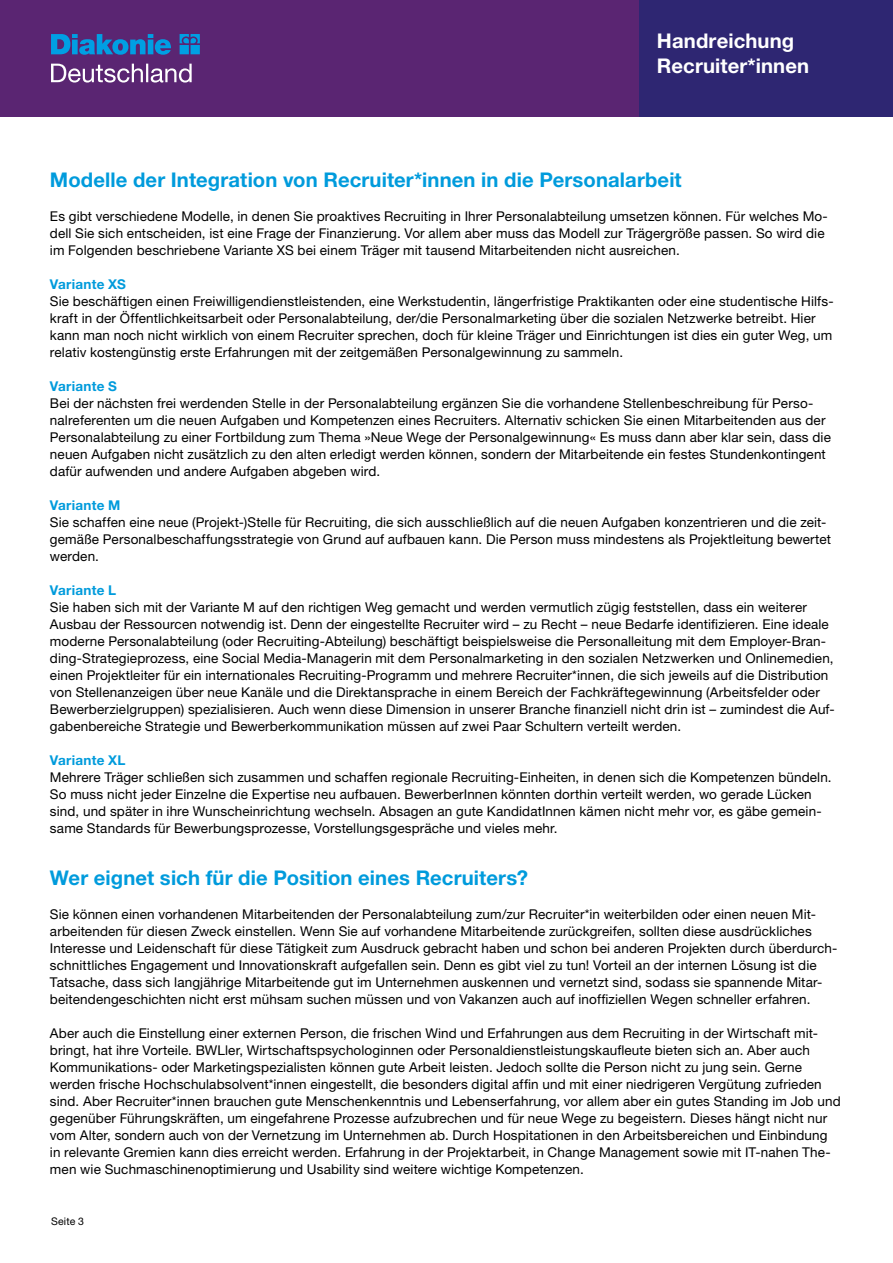
<style>
.page{position:relative;width:893px;height:1263px;background:#fff}
.page>*{position:absolute;margin:0;border:0;box-sizing:border-box;transform-origin:0 0}
._11_Fliesstext_9pt_4{font:700 20.25px "Helvetica Neue LT Pro";letter-spacing:.005em;color:#009bdc}
._21_Lead_Subheadline{font:700 20.25px/25.5px "Helvetica Neue LT Pro";letter-spacing:.005em;color:#fff}
._11_Fliesstext_9pt_4-2{font:13.5px/17px "Helvetica Neue LT Pro";letter-spacing:.01em;color:#000}
._11_Fliesstext_9pt_4-3{font:700 13.5px "Helvetica Neue LT Pro";letter-spacing:.02em;color:#009bdc}
._12_Zwischentitel_9p{font:10.5px "Helvetica Neue LT Pro";letter-spacing:.02em;color:#000}
</style>
<div class="page">
<div style="left:0;top:0;width:893px;height:116px;background:#5a2572"></div>
<div style="left:640px;top:0;width:253px;height:116px;background:#2e2672"></div>
<svg style="left:51px;top:64px;width:141px;height:18px"></svg>
<svg style="left:51px;top:34px;width:149px;height:21px"></svg>
<p class="_21_Lead_Subheadline" style="left:657px;top:27px;width:154px">Handreichung<br>Recruiter*innen</p>
<p class="_11_Fliesstext_9pt_4" style="left:50px;top:167px;width:633px">Modelle der Integration von Recruiter*innen in die Personalarbeit</p>
<p class="_11_Fliesstext_9pt_4-2" style="left:50px;top:208px;width:779px">Es gibt verschiedene Modelle, in denen Sie proaktives Recruiting in Ihrer Personalabteilung umsetzen können. Für welches Mo&shy;dell Sie sich entscheiden, ist eine Frage der Finanzierung. Vor allem aber muss das Modell zur Trägergröße passen. So wird die im Folgenden beschriebene Variante XS bei einem Träger mit tausend Mitarbeitenden nicht ausreichen.</p>
<p class="_11_Fliesstext_9pt_4-3" style="left:50px;top:276px;width:77px">Variante XS</p>
<p class="_11_Fliesstext_9pt_4-2" style="left:50px;top:293px;width:785px">Sie beschäftigen einen Freiwilligendienstleistenden, eine Werkstudentin, längerfristige Praktikanten oder eine studentische Hilfs&shy;kraft in der Öffentlichkeitsarbeit oder Personalabteilung, der/die Personalmarketing über die sozialen Netzwerke betreibt. Hier kann man noch nicht wirklich von einem Recruiter sprechen, doch für kleine Träger und Einrichtungen ist dies ein guter Weg, um relativ kostengünstig erste Erfahrungen mit der zeitgemäßen Personalgewinnung zu sammeln.</p>
<p class="_11_Fliesstext_9pt_4-3" style="left:50px;top:378px;width:69px">Variante S</p>
<p class="_11_Fliesstext_9pt_4-2" style="left:50px;top:395px;width:782px">Bei der nächsten frei werdenden Stelle in der Personalabteilung ergänzen Sie die vorhandene Stellenbeschreibung für Perso&shy;nalreferenten um die neuen Aufgaben und Kompetenzen eines Recruiters. Alternativ schicken Sie einen Mitarbeitenden aus der Personalabteilung zu einer Fortbildung zum Thema »Neue Wege der Personalgewinnung« Es muss dann aber klar sein, dass die neuen Aufgaben nicht zusätzlich zu den alten erledigt werden können, sondern der Mitarbeitende ein festes Stundenkontingent dafür aufwenden und andere Aufgaben abgeben wird.</p>
<p class="_11_Fliesstext_9pt_4-3" style="left:50px;top:497px;width:72px">Variante M</p>
<p class="_11_Fliesstext_9pt_4-2" style="left:50px;top:514px;width:783px">Sie schaffen eine neue (Projekt-)Stelle für Recruiting, die sich ausschließlich auf die neuen Aufgaben konzentrieren und die zeit&shy;gemäße Personalbeschaffungsstrategie von Grund auf aufbauen kann. Die Person muss mindestens als Projektleitung bewertet werden.</p>
<p class="_11_Fliesstext_9pt_4-3" style="left:50px;top:582px;width:68px">Variante L</p>
<p class="_11_Fliesstext_9pt_4-2" style="left:50px;top:599px;width:786px">Sie haben sich mit der Variante M auf den richtigen Weg gemacht und werden vermutlich zügig feststellen, dass ein weiterer Ausbau der Ressourcen notwendig ist. Denn der eingestellte Recruiter wird – zu Recht – neue Bedarfe identifizieren. Eine ideale moderne Personalabteilung (oder Recruiting-Abteilung) beschäftigt beispielsweise die Personalleitung mit dem Employer-Bran&shy;ding-Strategieprozess, eine Social Media-Managerin mit dem Personalmarketing in den sozialen Netzwerken und Onlinemedien, einen Projektleiter für ein internationales Recruiting-Programm und mehrere Recruiter*innen, die sich jeweils auf die Distribution von Stellenanzeigen über neue Kanäle und die Direktansprache in einem Bereich der Fachkräftegewinnung (Arbeitsfelder oder Bewerberzielgruppen) spezialisieren. Auch wenn diese Dimension in unserer Branche finanziell nicht drin ist – zumindest die Auf&shy;gabenbereiche Strategie und Bewerberkommunikation müssen auf zwei Paar Schultern verteilt werden.</p>
<p class="_11_Fliesstext_9pt_4-3" style="left:50px;top:752px;width:77px">Variante XL</p>
<p class="_11_Fliesstext_9pt_4-2" style="left:50px;top:769px;width:783px">Mehrere Träger schließen sich zusammen und schaffen regionale Recruiting-Einheiten, in denen sich die Kompetenzen bündeln.<br>So muss nicht jeder Einzelne die Expertise neu aufbauen. BewerberInnen könnten dorthin verteilt werden, wo gerade Lücken sind, und später in ihre Wunscheinrichtung wechseln. Absagen an gute KandidatInnen kämen nicht mehr vor, es gäbe gemein&shy;same Standards für Bewerbungsprozesse, Vorstellungsgespräche und vieles mehr.</p>
<p class="_11_Fliesstext_9pt_4" style="left:50px;top:864px;width:480px">Wer eignet sich für die Position eines Recruiters?</p>
<p class="_11_Fliesstext_9pt_4-2" style="left:50px;top:905px;width:789px">Sie können einen vorhandenen Mitarbeitenden der Personalabteilung zum/zur Recruiter*in weiterbilden oder einen neuen Mit&shy;arbeitenden für diesen Zweck einstellen. Wenn Sie auf vorhandene Mitarbeitende zurückgreifen, sollten diese ausdrückliches Interesse und Leidenschaft für diese Tätigkeit zum Ausdruck gebracht haben und schon bei anderen Projekten durch überdurch&shy;schnittliches Engagement und Innovationskraft aufgefallen sein. Denn es gibt viel zu tun! Vorteil an der internen Lösung ist die Tatsache, dass sich langjährige Mitarbeitende gut im Unternehmen auskennen und vernetzt sind, sodass sie spannende Mitar&shy;beitendengeschichten nicht erst mühsam suchen müssen und von Vakanzen auch auf inoffiziellen Wegen schneller erfahren.</p>
<p class="_11_Fliesstext_9pt_4-2" style="left:50px;top:1024px;width:792px">Aber auch die Einstellung einer externen Person, die frischen Wind und Erfahrungen aus dem Recruiting in der Wirtschaft mit&shy;bringt, hat ihre Vorteile. BWLler, Wirtschaftspsychologinnen oder Personaldienstleistungskaufleute bieten sich an. Aber auch Kommunikations- oder Marketingspezialisten können gute Arbeit leisten. Jedoch sollte die Person nicht zu jung sein. Gerne werden frische Hochschulabsolvent*innen eingestellt, die besonders digital affin und mit einer niedrigeren Vergütung zufrieden sind. Aber Recruiter*innen brauchen gute Menschenkenntnis und Lebenserfahrung, vor allem aber ein gutes Standing im Job und gegenüber Führungskräften, um eingefahrene Prozesse aufzubrechen und für neue Wege zu begeistern. Dieses hängt nicht nur vom Alter, sondern auch von der Vernetzung im Unternehmen ab. Durch Hospitationen in den Arbeitsbereichen und Einbindung in relevante Gremien kann dies erreicht werden. Erfahrung in der Projektarbeit, in Change Management sowie mit IT-nahen The&shy;men wie Suchmaschinenoptimierung und Usability sind weitere wichtige Kompetenzen.</p>
<p class="_12_Zwischentitel_9p" style="left:51px;top:1214px;width:35px">Seite 3</p>
</div>
